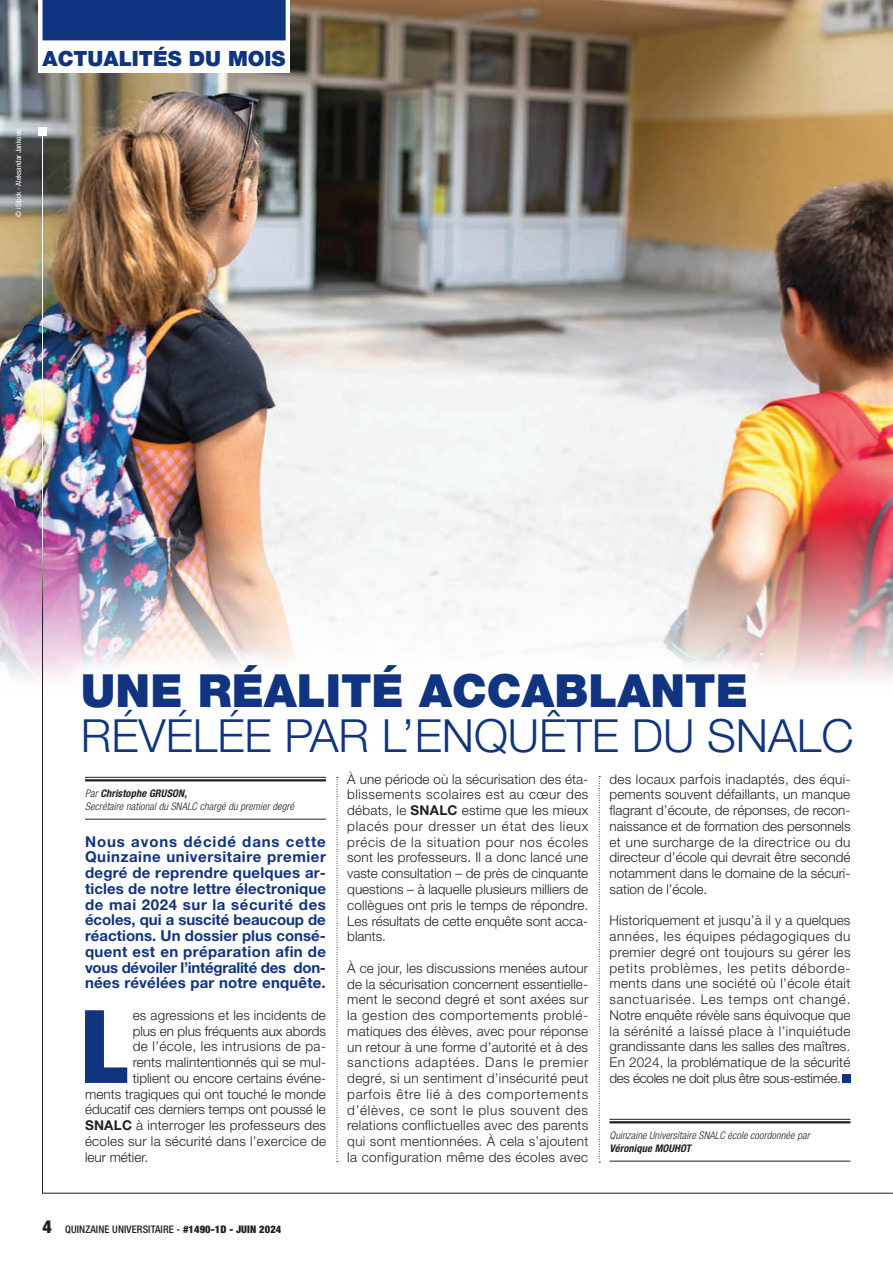
<style>
.page{position:relative;width:893px;height:1263px;background:#fff}
.page>*{position:absolute;margin:0;border:0;box-sizing:border-box;transform-origin:0 0}
.t1{font:900 condensed 101.7px "Helvetica Neue LT Pro";color:#10347f}
.Titre_édito{font:300 45.75px/45px "Helvetica Neue LT Pro";color:#10347f}
.t2{font:900 21px "Helvetica Neue LT Pro";color:#10347f}
.t3{font:900 condensed 18px "Helvetica Neue LT Pro";color:#231f20}
.t4{font:700 15px/15.8px "Helvetica Neue LT Pro";letter-spacing:.015em;color:#10347f;text-align:justify}
.t5{font:300 13.5px/15.8px "Helvetica Neue LT Pro";letter-spacing:.005em;color:#231f20;text-align:justify}
.t6{font:300 13.5px "Helvetica Neue LT Pro";letter-spacing:.03em;color:#231f20}
.t7{font:italic 300 condensed 10.5px/13.5px "Helvetica Neue LT Pro";letter-spacing:.01em;color:#231f20}
.t8{font:500 condensed 10.5px "Helvetica Neue LT Pro";letter-spacing:.01em;color:#231f20}
.t9{font:condensed 7.5px "Helvetica Neue LT Pro";color:#fff}
.s1{font-weight:900}
.s2{font-weight:700}
</style>
<div class="page">
<img style="left:0;top:0;width:893px;height:680px">
<img style="left:42px;top:131px;width:851px;height:1063px">
<hr style="left:42px;top:133px;width:1px;height:848px;background:#fff">
<svg style="left:38px;top:128px;width:9px;height:8px"></svg>
<div style="left:38px;top:0;width:252px;height:72px;background:#fff"></div>
<svg style="left:337px;top:781px;width:1px;height:381px"></svg>
<svg style="left:599px;top:781px;width:1px;height:382px"></svg>
<hr style="left:85px;top:819px;width:241px;height:1px;background:#231f20">
<hr style="left:609px;top:1119px;width:241px;height:1px;background:#231f20">
<hr style="left:609px;top:1121px;width:241px;height:2px;background:#231f20">
<hr style="left:609px;top:1161px;width:241px;height:1px;background:#231f20">
<svg style="left:842px;top:1074px;width:8px;height:9px"></svg>
<div style="left:56px;top:637px;width:823px;height:144px;background:#fff"></div>
<div style="left:43px;top:0;width:243px;height:40px;background:#10347f"></div>
<p class="t2" style="left:43px;top:46px;width:245px">ACTUALITÉS DU MOIS</p>
<p class="t9" style="left:14px;top:217px;width:89px;rotate:-90deg">© iStock - Aleksandar Jankovic</p>
<p class="Titre_édito" style="left:81px;top:667px;width:774px"><span class="s1">UNE RÉALITÉ ACCABLANTE<br></span>RÉVÉLÉE PAR L’ENQUÊTE DU SNALC</p>
<p class="t7" style="left:85px;top:786px;width:210px">Par <span class="s2">Christophe GRUSON,<br></span>Secrétaire national du SNALC chargé du premier degré</p>
<p class="t4" style="left:85px;top:833px;width:243px">Nous avons décidé dans cette Quinzaine universitaire premier degré de reprendre quelques ar&shy;ticles de notre lettre électronique de mai 2024 sur la sécurité des écoles, qui a suscité beaucoup de réactions. Un dossier plus consé&shy;quent est en préparation afin de vous dévoiler l’intégralité des don&shy;nées révélées par notre enquête.</p>
<p class="t1" style="left:81px;top:984px;width:49px">L</p>
<p class="t5" style="left:133px;top:1007px;width:195px">es agressions et les incidents de</p>
<p class="t5" style="left:133px;top:1023px;width:195px">plus en plus fréquents aux abords</p>
<p class="t6" style="left:133px;top:1038px;width:195px">de l’école, les intrusions de pa-</p>
<p class="t5" style="left:133px;top:1054px;width:195px">rents malintentionnés qui se mul-</p>
<p class="t5" style="left:133px;top:1070px;width:195px">tiplient ou encore certains événe-</p>
<p class="t5" style="left:85px;top:1086px;width:242px">ments tragiques qui ont touché le monde</p>
<p class="t5" style="left:85px;top:1101px;width:242px">éducatif ces derniers temps ont poussé le</p>
<p class="t5" style="left:85px;top:1117px;width:243px"><span class="s2">SNALC</span> à interroger les professeurs des</p>
<p class="t5" style="left:85px;top:1133px;width:243px">écoles sur la sécurité dans l’exercice de</p>
<p class="t5" style="left:85px;top:1149px;width:65px">leur métier.</p>
<p class="t5" style="left:347px;top:771px;width:243px">À une période où la sécurisation des éta&shy;blissements scolaires est au cœur des débats, le <span class="s2">SNALC</span> estime que les mieux placés pour dresser un état des lieux précis de la situation pour nos écoles sont les professeurs. Il a donc lancé une vaste consultation – de près de cinquante questions – à laquelle plusieurs milliers de collègues ont pris le temps de répondre.<br>Les résultats de cette enquête sont acca&shy;blants.</p>
<p class="t5" style="left:347px;top:960px;width:243px">À ce jour, les discussions menées autour de la sécurisation concernent essentielle&shy;ment le second degré et sont axées sur la gestion des comportements problé&shy;matiques des élèves, avec pour réponse un retour à une forme d’autorité et à des sanctions adaptées. Dans le premier degré, si un sentiment d’insécurité peut parfois être lié à des comportements d’élèves, ce sont le plus souvent des relations conflictuelles avec des parents qui sont mentionnées. À cela s’ajoutent la configuration même des écoles avec</p>
<p class="t5" style="left:609px;top:771px;width:243px">des locaux parfois inadaptés, des équi&shy;pements souvent défaillants, un manque flagrant d’écoute, de réponses, de recon&shy;naissance et de formation des personnels et une surcharge de la directrice ou du directeur d’école qui devrait être secondé notamment dans le domaine de la sécuri&shy;sation de l’école.</p>
<p class="t5" style="left:609px;top:912px;width:243px">Historiquement et jusqu’à il y a quelques années, les équipes pédagogiques du premier degré ont toujours su gérer les petits problèmes, les petits déborde&shy;ments dans une société où l’école était sanctuarisée. Les temps ont changé.<br>Notre enquête révèle sans équivoque que la sérénité a laissé place à l’inquiétude grandissante dans les salles des maîtres.<br>En 2024, la problématique de la sécurité des écoles ne doit plus être sous-estimée.</p>
<p class="t7" style="left:609px;top:1128px;width:202px">Quinzaine Universitaire SNALC école coordonnée par<br><span class="s2">Véronique MOUHOT</span></p>
<p class="t3" style="left:43px;top:1216px;width:11px">4</p>
<p class="t8" style="left:65px;top:1223px;width:218px">QUINZAINE UNIVERSITAIRE - <span class="s1">#1490-1D - JUIN 2024</span></p>
</div>
